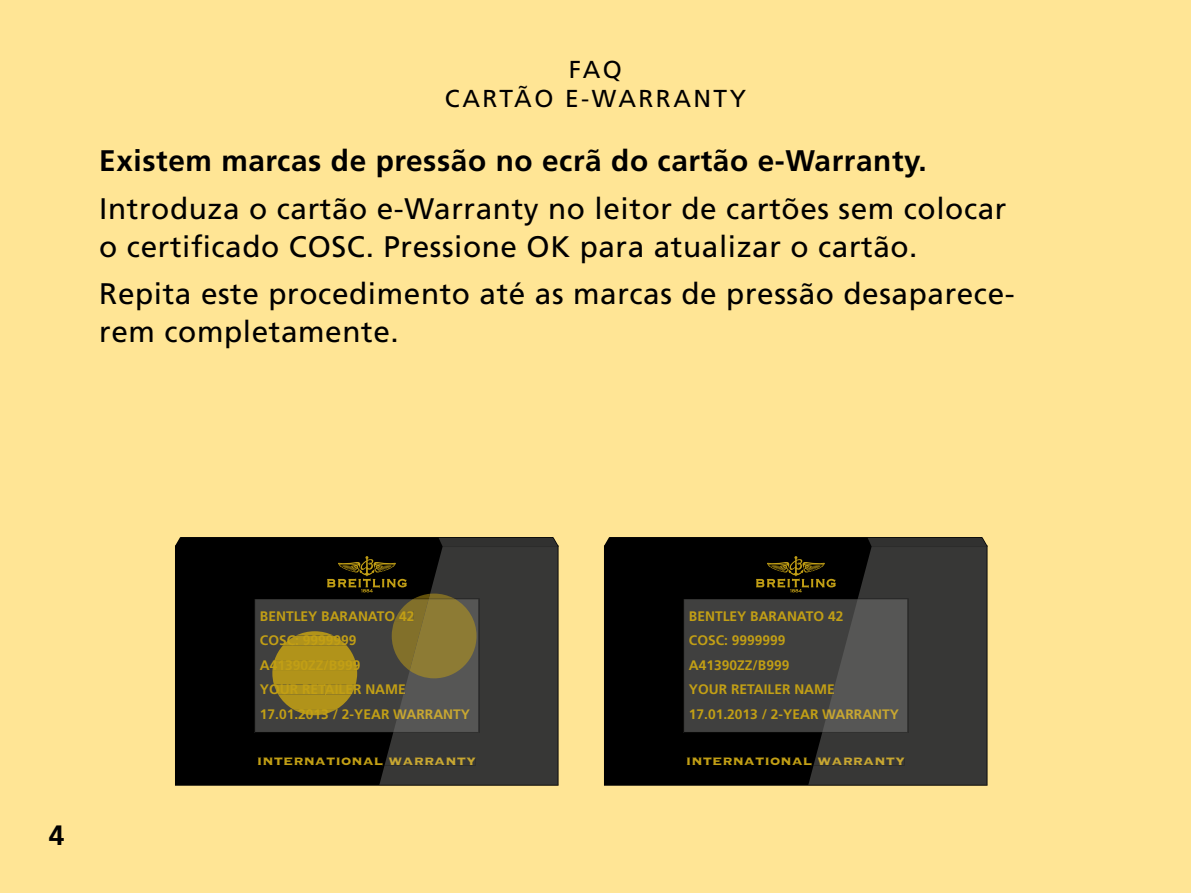
<style>
.page{position:relative;width:1191px;height:893px;background:#ffe595}
.page>*{position:absolute;margin:0;border:0;box-sizing:border-box;transform-origin:0 0}
.t1{font:29.75px/37.8px "Frutiger LT Std";letter-spacing:.02em;color:#000}
.t2{font:700 29.75px "Frutiger LT Std";letter-spacing:.02em;color:#000}
.t3{font:700 28px "Frutiger LT Std";color:#000}
.t4{font:24.5px/29.4px "Frutiger LT Std";letter-spacing:.1em;color:#000;text-align:center}
.t5{font:16.8px "Copperplate Gothic Std 33 BC";color:#c29f15}
.t6{font:700 13.65px/24.5px "Frutiger LT Std";color:#c29f15}
.s1{color:#c8a731}
</style>
<div class="page">
<svg style="left:604px;top:537px;width:383px;height:248px;background:#272625"></svg>
<svg style="left:175px;top:537px;width:383px;height:248px;background:#312e21"></svg>
<p class="t4" style="left:445px;top:55px;width:303px">FAQ<br>CARTÃO e-WARRANTY</p>
<p class="t2" style="left:99px;top:143px;width:829px">Existem marcas de pressão no ecrã do cartão e-Warranty.</p>
<p class="t1" style="left:99px;top:190px;width:908px">Introduza o cartão e-Warranty no leitor de cartões sem colocar o certificado COSC. Pressione OK para atualizar o cartão.</p>
<p class="t1" style="left:99px;top:275px;width:917px">Repita este procedimento até as marcas de pressão desaparece&shy;rem completamente.</p>
<p class="t3" style="left:49px;top:818px;width:17px">4</p>
<p class="t6" style="left:260px;top:604px;width:156px">BENTLEY BARANATO 42</p>
<p class="t6" style="left:260px;top:628px;width:98px">COSC: 9999999</p>
<p class="t6" style="left:260px;top:677px;width:212px">YOUR RETAILER NAM<span class="s1">E<br></span>17.01.2013 / 2-YEAR W<span class="s1">ARRANTY</span></p>
<p class="t5" style="left:257px;top:752px;width:221px">international <span class="s1">warranty</span></p>
<p class="t6" style="left:689px;top:604px;width:212px">BENTLEY BARANATO 42<br>COSC: 9999999<br>A41390ZZ/B999<br>YOUR RETAILER NAM<span class="s1">E<br></span>17.01.2013 / 2-YEAR <span class="s1">WARRANTY</span></p>
<p class="t5" style="left:686px;top:752px;width:221px">international <span class="s1">warranty</span></p>
</div>
